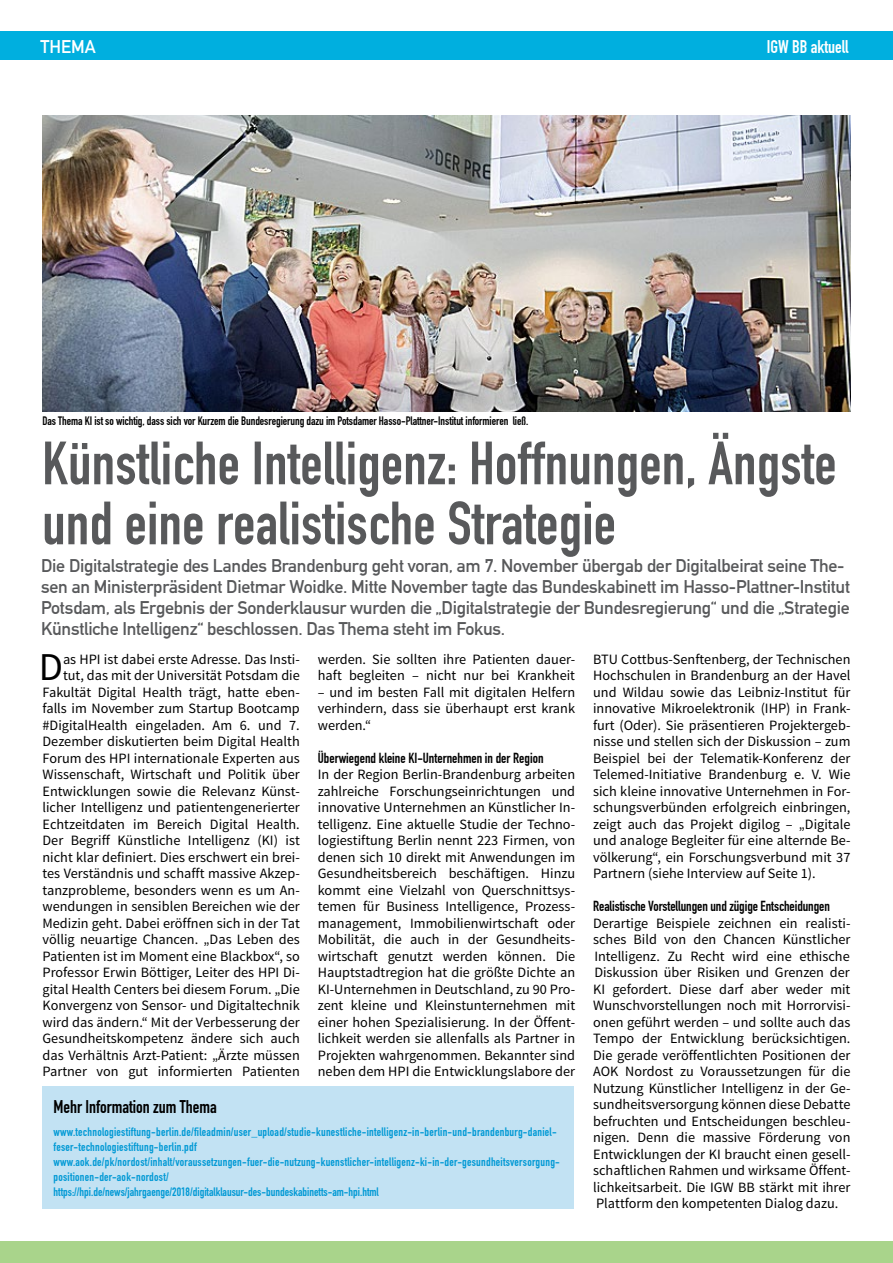
<style>
.page{position:relative;width:893px;height:1263px;background:#fff}
.page>*{position:absolute;margin:0;border:0;box-sizing:border-box;transform-origin:0 0}
.Überschrift_groß{font:60px/60px "DIN Engschrift";letter-spacing:.005em;color:#58595b}
.Fließ_Block_mit_Einz{font:39.45px "Source Sans Pro";color:#000}
.Subhead{font:18px/21px "DIN Mittelschrift";letter-spacing:-.015em;color:#58595b}
.t1{font:18px "DIN Engschrift";color:#000}
.Subhead-2{font:18px "DIN Engschrift";color:#fff}
.Subhead-3{font:18px "DIN Mittelschrift";color:#fff}
.Fließ_Block_mit_Einz-2{font:14.25px/16.5px "Source Sans Pro";color:#000;text-align:justify}
.Fließ_Block_mit_Einz-3{font:14.25px "DIN Engschrift";letter-spacing:-.005em;color:#000}
.Fließ_Flatter_ohne_E{font:12px/15px "DIN Engschrift";letter-spacing:.02em;color:#0099d5}
.BU{font:12px "DIN Engschrift";letter-spacing:-.005em;color:#000}
.Fließ_Flatter_ohne_E-2{font:12px "DIN Engschrift";color:#0099d5}
</style>
<div class="page">
<div style="left:0;top:1241px;width:893px;height:22px;background:#a9d48b"></div>
<div style="left:1px;top:32px;width:892px;height:28px;background:#00afdf"></div>
<svg style="left:0;top:32px;width:1px;height:28px"></svg>
<div style="left:43px;top:1086px;width:531px;height:123px;background:#c2e2f3"></div>
<img style="left:43px;top:115px;width:807px;height:296px">
<p class="Subhead-3" style="left:40px;top:36px;width:57px">THEMA</p>
<p class="Subhead-2" style="left:767px;top:36px;width:83px">IGW BB aktuell</p>
<p class="BU" style="left:43px;top:414px;width:487px">Das Thema KI ist so wichtig, dass sich vor Kurzem die Bundesregierung dazu im Potsdamer Hasso-Plattner-Institut informieren ließ.</p>
<p class="Überschrift_groß" style="left:42px;top:434px;width:796px">Künstliche Intelligenz: Hoffnungen, Ängste und eine realistische Strategie</p>
<p class="Subhead" style="left:41px;top:555px;width:810px">Die Digitalstrategie des Landes Brandenburg geht voran, am 7. November übergab der Digitalbeirat seine The&shy;sen an Ministerpräsident Dietmar Woidke. Mitte November tagte das Bundeskabinett im Hasso-Plattner-Institut Potsdam, als Ergebnis der Sonderklausur wurden die „Digitalstrategie der Bundesregierung“ und die „Strategie Künstliche Intelligenz“ beschlossen. Das Thema steht im Fokus.</p>
<p class="Fließ_Block_mit_Einz-2" style="left:43px;top:651px;width:259px;text-align:right">as HPI ist dabei erste Adresse. Das Insti&shy;tut, das mit der Universität Potsdam die Fakultät Digital Health trägt, hatte eben&shy;falls im November zum Startup Bootcamp #DigitalHealth eingeladen. Am 6. und 7.<br>Dezember diskutierten beim Digital Health Forum des HPI internationale Experten aus Wissenschaft, Wirtschaft und Politik über Entwicklungen sowie die Relevanz Künst&shy;licher Intelligenz und patientengenerierter Echtzeitdaten im Bereich Digital Health.<br>Der Begriff Künstliche Intelligenz (KI) ist nicht klar definiert. Dies erschwert ein brei&shy;tes Verständnis und schafft massive Akzep&shy;tanzprobleme, besonders wenn es um An&shy;wendungen in sensiblen Bereichen wie der Medizin geht. Dabei eröffnen sich in der Tat völlig neuartige Chancen. „Das Leben des Patienten ist im Moment eine Blackbox“, so Professor Erwin Böttiger, Leiter des HPI Di&shy;gital Health Centers bei diesem Forum. „Die Konvergenz von Sensor- und Digitaltechnik wird das ändern.“ Mit der Verbesserung der Gesundheitskompetenz ändere sich auch das Verhältnis Arzt-Patient: „Ärzte müssen Partner von gut informierten Patienten</p>
<p class="Fließ_Block_mit_Einz-2" style="left:318px;top:651px;width:259px">werden. Sie sollten ihre Patienten dauer&shy;haft begleiten – nicht nur bei Krankheit</p>
<p class="Fließ_Block_mit_Einz" style="left:39px;top:642px;width:26px">D</p>
<p class="Fließ_Block_mit_Einz-2" style="left:318px;top:684px;width:259px">– und im besten Fall mit digitalen Helfern verhindern, dass sie überhaupt erst krank werden.“</p>
<p class="Fließ_Block_mit_Einz-3" style="left:318px;top:749px;width:227px">Überwiegend kleine KI-Unternehmen in der Region</p>
<p class="Fließ_Block_mit_Einz-2" style="left:318px;top:766px;width:259px">In der Region Berlin-Brandenburg arbeiten zahlreiche Forschungseinrichtungen und innovative Unternehmen an Künstlicher In&shy;telligenz. Eine aktuelle Studie der Techno&shy;logiestiftung Berlin nennt 223 Firmen, von denen sich 10 direkt mit Anwendungen im Gesundheitsbereich beschäftigen. Hinzu kommt eine Vielzahl von Querschnittsys&shy;temen für Business Intelligence, Prozess&shy;management, Immobilienwirtschaft oder Mobilität, die auch in der Gesundheits&shy;wirtschaft genutzt werden können. Die Hauptstadtregion hat die größte Dichte an KI-Unternehmen in Deutschland, zu 90 Pro&shy;zent kleine und Kleinstunternehmen mit einer hohen Spezialisierung. In der Öffent&shy;lichkeit werden sie allenfalls als Partner in Projekten wahrgenommen. Bekannter sind neben dem HPI die Entwicklungslabore der</p>
<p class="t1" style="left:54px;top:1096px;width:165px">Mehr Information zum Thema</p>
<p class="Fließ_Flatter_ohne_E" style="left:54px;top:1125px;width:505px">www.technologiestiftung-berlin.de/fileadmin/user_upload/studie-kunestliche-intelligenz-in-berlin-und-brandenburg-daniel&shy;feser-technologiestiftung-berlin.pdf</p>
<p class="Fließ_Flatter_ohne_E" style="left:54px;top:1155px;width:508px">www.aok.de/pk/nordost/inhalt/voraussetzungen-fuer-die-nutzung-kuenstlicher-intelligenz-ki-in-der-gesundheitsversorgung&shy;positionen-der-aok-nordost/</p>
<p class="Fließ_Flatter_ohne_E-2" style="left:54px;top:1185px;width:327px">https://hpi.de/news/jahrgaenge/2018/digitalklausur-des-bundeskabinetts-am-hpi.html</p>
<p class="Fließ_Block_mit_Einz-2" style="left:593px;top:651px;width:259px">BTU Cottbus-Senftenberg, der Technischen Hochschulen in Brandenburg an der Havel und Wildau sowie das Leibniz-Institut für innovative Mikroelektronik (IHP) in Frank&shy;furt (Oder). Sie präsentieren Projektergeb&shy;nisse und stellen sich der Diskussion – zum Beispiel bei der Telematik-Konferenz der Telemed-Initiative Brandenburg e. V. Wie sich kleine innovative Unternehmen in For&shy;schungsverbünden erfolgreich einbringen, zeigt auch das Projekt digilog – „Digitale und analoge Begleiter für eine alternde Be&shy;völkerung“, ein Forschungsverbund mit 37<br>Partnern (siehe Interview auf Seite 1).</p>
<p class="Fließ_Block_mit_Einz-3" style="left:593px;top:898px;width:238px">Realistische Vorstellungen und zügige Entscheidungen</p>
<p class="Fließ_Block_mit_Einz-2" style="left:593px;top:915px;width:259px">Derartige Beispiele zeichnen ein realisti&shy;sches Bild von den Chancen Künstlicher Intelligenz. Zu Recht wird eine ethische Diskussion über Risiken und Grenzen der KI gefordert. Diese darf aber weder mit Wunschvorstellungen noch mit Horrorvisi&shy;onen geführt werden – und sollte auch das Tempo der Entwicklung berücksichtigen.<br>Die gerade veröffentlichten Positionen der AOK Nordost zu Voraussetzungen für die Nutzung Künstlicher Intelligenz in der Ge&shy;sundheitsversorgung können diese Debatte befruchten und Entscheidungen beschleu&shy;nigen. Denn die massive Förderung von Entwicklungen der KI braucht einen gesell&shy;schaftlichen Rahmen und wirksame Öffent&shy;lichkeitsarbeit. Die IGW BB stärkt mit ihrer Plattform den kompetenten Dialog dazu.</p>
</div>
